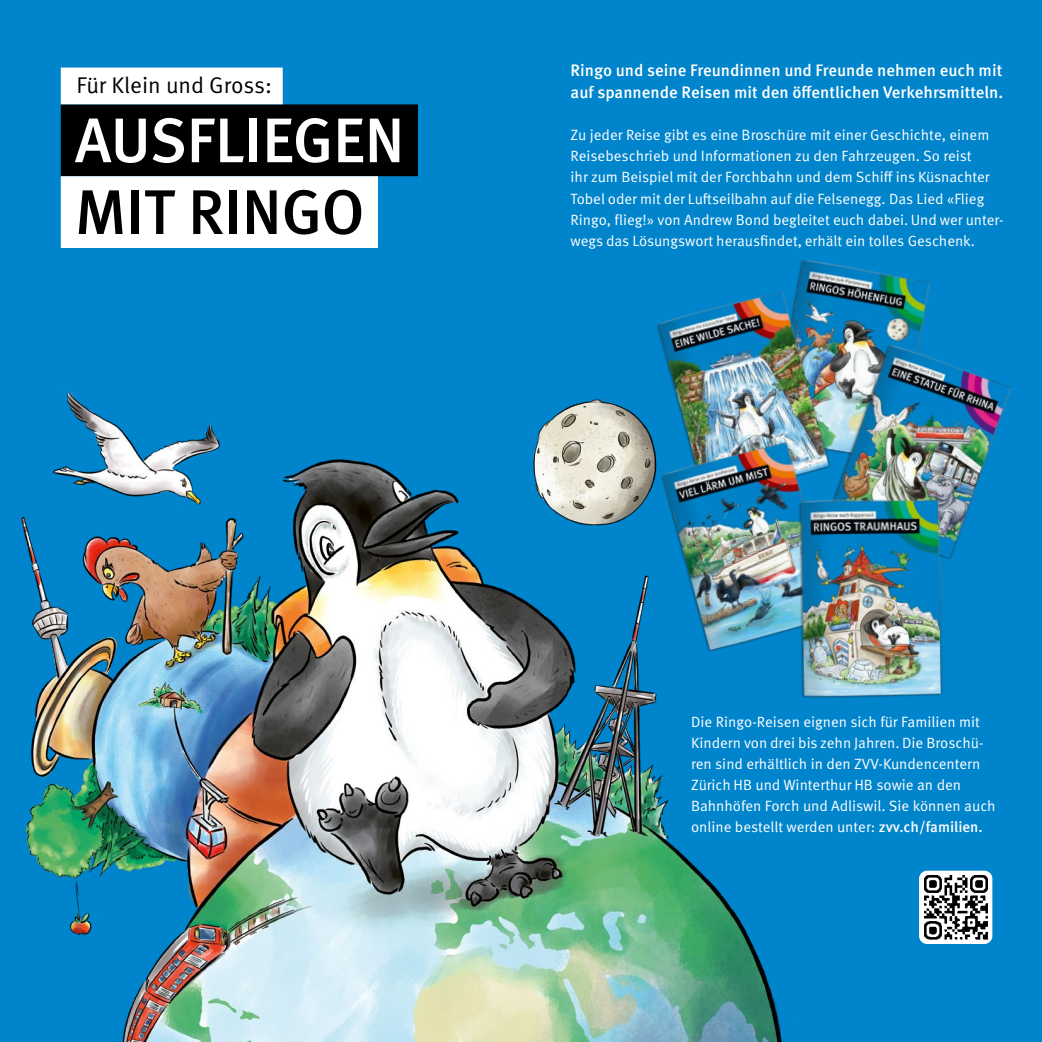
<style>
.page{position:relative;width:1042px;height:1042px;background:#0085cc}
.page>*{position:absolute;margin:0;border:0;box-sizing:border-box;transform-origin:0 0}
.t1{font:500 63px "Meta OT";letter-spacing:-.01em;color:#fff}
.t2{font:500 63px "Meta OT";letter-spacing:-.01em;color:#000}
.t3{font:22.75px "Meta OT";color:#000}
.Lauftext{font:500 16.62px/22.8px "Meta OT";color:#fff}
.Lauftext-2{font:14.88px/21px "Meta OT";color:#fff}
.s1{font-weight:500}
</style>
<div class="page">
<img style="left:919px;top:870px;width:73px;height:74px">
<img style="left:21px;top:391px;width:761px;height:651px">
<img style="left:797px;top:260px;width:133px;height:78px">
<img style="left:651px;top:284px;width:186px;height:222px">
<img style="left:821px;top:338px;width:190px;height:222px">
<img style="left:656px;top:435px;width:185px;height:222px">
<img style="left:795px;top:493px;width:154px;height:205px">
<div style="left:61px;top:104px;width:357px;height:72px;background:#000"></div>
<div style="left:61px;top:68px;width:222px;height:36px;background:#fff"></div>
<div style="left:61px;top:176px;width:317px;height:72px;background:#fff"></div>
<p class="t3" style="left:77px;top:71px;width:197px">Für Klein und Gross:</p>
<p class="t1" style="left:75px;top:101px;width:332px">AUSFLIEGEN</p>
<p class="t2" style="left:75px;top:173px;width:292px">MIT RINGO</p>
<p class="Lauftext" style="left:570px;top:59px;width:434px">Ringo und seine Freundinnen und Freunde nehmen euch mit auf spannende Reisen mit den öffentlichen Verkehrsmitteln.</p>
<p class="Lauftext-2" style="left:570px;top:125px;width:434px">Zu jeder Reise gibt es eine Broschüre mit einer Geschichte, einem Reisebeschrieb und Informationen zu den Fahrzeugen. So reist<br>ihr zum Beispiel mit der Forchbahn und dem Schiff ins Küsnachter Tobel oder mit der Luftseilbahn auf die Felsenegg. Das Lied «Flieg Ringo, flieg!» von Andrew Bond begleitet euch dabei. Und wer unter&shy;wegs das Lösungswort herausfindet, erhält ein tolles Geschenk.</p>
<p class="Lauftext-2" style="left:691px;top:711px;width:306px">Die Ringo-Reisen eignen sich für Familien mit Kindern von drei bis zehn Jahren. Die Broschü&shy;ren sind erhältlich in den ZVV-Kundencentern Zürich HB und Winterthur HB sowie an den Bahnhöfen Forch und Adliswil. Sie können auch online bestellt werden unter: <span class="s1">zvv.ch/familien.</span></p>
</div>
